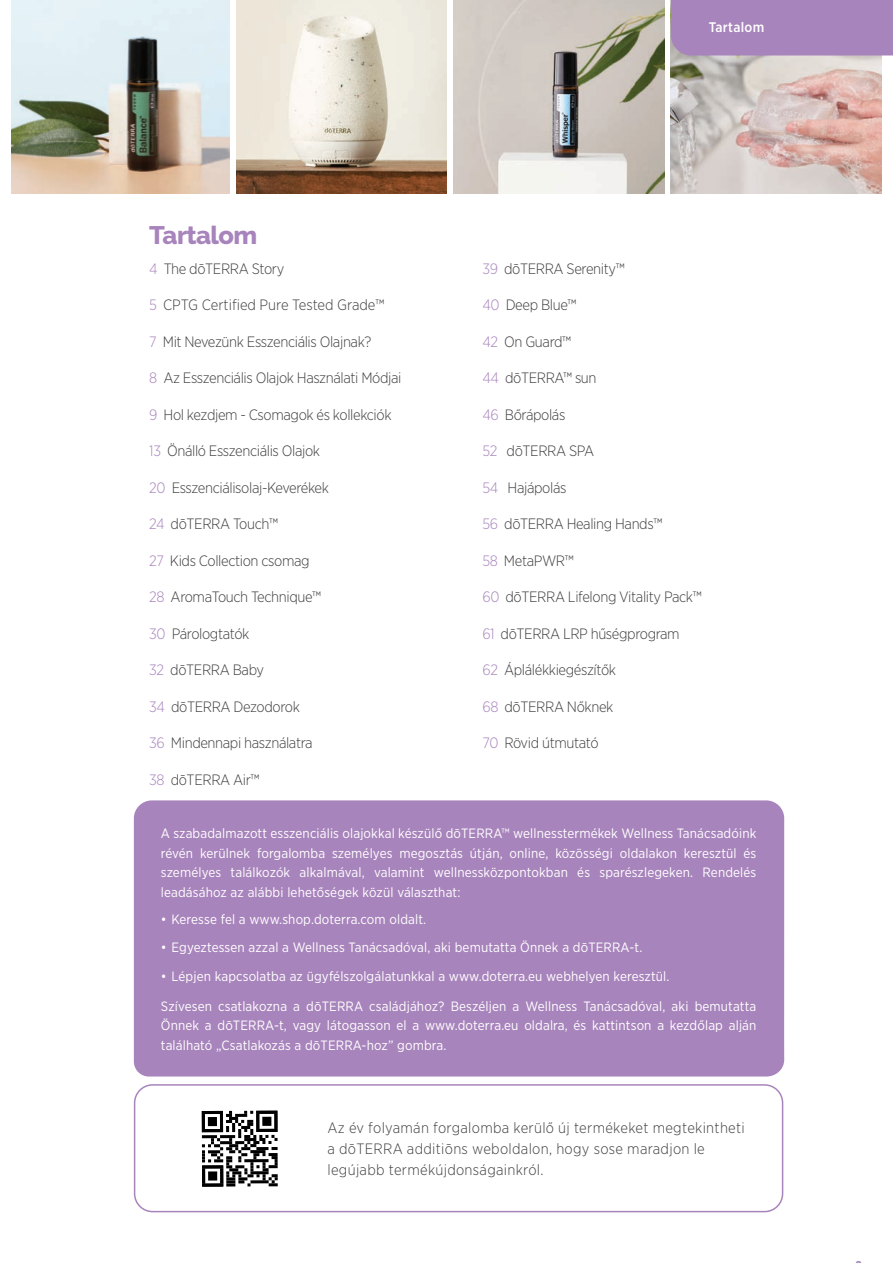
<style>
.page{position:relative;width:893px;height:1263px;background:#fff}
.page>*{position:absolute;margin:0;border:0;box-sizing:border-box;transform-origin:0 0}
.t1{font:800 25.5px "Raleway";letter-spacing:-.025em;color:#a884bc}
.bigger_body{font:300 15px "Gotham Narrow";letter-spacing:-.025em;color:#3e3e3f}
.bigger_body-2{font:300 15px/21px "Gotham Narrow";letter-spacing:.02em;color:#3e3e3f}
.bigger_body-3{font:300 15px "Gotham Narrow";color:#3e3e3f}
.big_titles{font:500 13.95px "Gotham Narrow";letter-spacing:.02em;color:#fff}
.body{font:13.5px/19.5px "Gotham Narrow";letter-spacing:.01em;color:#fff;text-align:justify}
.s1{color:#a884bc}
</style>
<div class="page">
<div style="left:134px;top:800px;width:650px;height:276px;background:#a884bc"></div>
<img style="left:11px;top:0;width:219px;height:193px">
<img style="left:236px;top:0;width:211px;height:193px">
<img style="left:454px;top:0;width:210px;height:193px">
<img style="left:671px;top:55px;width:210px;height:138px">
<div style="left:134px;top:1084px;width:649px;height:128px;border:2px solid #a884bc;border-radius:18px"></div>
<svg style="left:201px;top:1110px;width:77px;height:77px"></svg>
<hr style="left:202px;top:1183px;width:21px;height:3px;background:#000">
<div style="left:208px;top:1171px;width:9px;height:9px;background:#000"></div>
<div style="left:671px;top:0;width:222px;height:55px;background:#a884bc"></div>
<p class="t1" style="left:149px;top:220px;width:109px">Tartalom</p>
<p class="bigger_body" style="left:149px;top:259px;width:137px"><span class="s1">4</span> The dōTERRA Story</p>
<p class="bigger_body-3" style="left:149px;top:296px;width:237px"><span class="s1">5</span> CPTG Certified Pure Tested Grade™</p>
<p class="bigger_body" style="left:149px;top:332px;width:224px"><span class="s1">7</span> Mit Nevezünk Esszenciális Olajnak?</p>
<p class="bigger_body" style="left:149px;top:369px;width:254px"><span class="s1">8</span> Az Esszenciális Olajok Használati Módjai</p>
<p class="bigger_body" style="left:149px;top:405px;width:244px"><span class="s1">9</span> Hol kezdjem - Csomagok és kollekciók</p>
<p class="bigger_body" style="left:149px;top:442px;width:172px"><span class="s1">13</span> Önálló Esszenciális Olajok</p>
<p class="bigger_body" style="left:149px;top:478px;width:181px"><span class="s1">20</span> Esszenciálisolaj-Keverékek</p>
<p class="bigger_body" style="left:149px;top:515px;width:130px"><span class="s1">24</span> dōTERRA Touch™</p>
<p class="bigger_body" style="left:149px;top:551px;width:162px"><span class="s1">27</span> Kids Collection csomag</p>
<p class="bigger_body" style="left:149px;top:588px;width:173px"><span class="s1">28</span> AromaTouch Technique™</p>
<p class="bigger_body" style="left:149px;top:624px;width:102px"><span class="s1">30</span> Párologtatók</p>
<p class="bigger_body" style="left:149px;top:661px;width:116px"><span class="s1">32</span> dōTERRA Baby</p>
<p class="bigger_body" style="left:149px;top:697px;width:152px"><span class="s1">34</span> dōTERRA Dezodorok</p>
<p class="bigger_body" style="left:149px;top:734px;width:165px"><span class="s1">36</span> Mindennapi használatra</p>
<p class="bigger_body" style="left:149px;top:770px;width:112px"><span class="s1">38</span> dōTERRA Air™</p>
<p class="big_titles" style="left:709px;top:18px;width:57px">Tartalom</p>
<p class="bigger_body" style="left:482px;top:259px;width:144px"><span class="s1">39</span> dōTERRA Serenity™</p>
<p class="bigger_body" style="left:482px;top:296px;width:96px"><span class="s1">40</span> Deep Blue™</p>
<p class="bigger_body" style="left:482px;top:332px;width:90px"><span class="s1">42</span> On Guard™</p>
<p class="bigger_body" style="left:482px;top:369px;width:116px"><span class="s1">44</span> dōTERRA™ sun</p>
<p class="bigger_body" style="left:482px;top:405px;width:84px"><span class="s1">46</span> Bőrápolás</p>
<p class="bigger_body" style="left:482px;top:442px;width:113px"><span class="s1">52</span> dōTERRA SPA</p>
<p class="bigger_body" style="left:482px;top:478px;width:85px"><span class="s1">54</span> Hajápolás</p>
<p class="bigger_body" style="left:482px;top:515px;width:181px"><span class="s1">56</span> dōTERRA Healing Hands™</p>
<p class="bigger_body" style="left:482px;top:551px;width:93px"><span class="s1">58</span> MetaPWR™</p>
<p class="bigger_body" style="left:482px;top:588px;width:221px"><span class="s1">60</span> dōTERRA Lifelong Vitality Pack™</p>
<p class="bigger_body" style="left:482px;top:624px;width:199px"><span class="s1">61</span> dōTERRA LRP hűségprogram</p>
<p class="bigger_body" style="left:482px;top:661px;width:135px"><span class="s1">62</span> Áplálékkiegészítők</p>
<p class="bigger_body" style="left:482px;top:697px;width:132px"><span class="s1">68</span> dōTERRA Nőknek</p>
<p class="bigger_body" style="left:482px;top:734px;width:118px"><span class="s1">70</span> Rövid útmutató</p>
<p class="body" style="left:161px;top:823px;width:597px">A szabadalmazott esszenciális olajokkal készülő dōTERRA™ wellnesstermékek Wellness Tanácsadóink révén kerülnek forgalomba személyes megosztás útján, online, közösségi oldalakon keresztül és személyes találkozók alkalmával, valamint wellnessközpontokban és sparészlegeken. Rendelés leadásához az alábbi lehetőségek közül választhat:</p>
<p class="body" style="left:161px;top:909px;width:267px">• Keresse fel a www.shop.doterra.com oldalt.</p>
<p class="body" style="left:161px;top:937px;width:483px">• Egyeztessen azzal a Wellness Tanácsadóval, aki bemutatta Önnek a dōTERRA-t.</p>
<p class="body" style="left:161px;top:966px;width:510px">• Lépjen kapcsolatba az ügyfélszolgálatunkkal a www.doterra.eu webhelyen keresztül.</p>
<p class="body" style="left:161px;top:996px;width:597px">Szívesen csatlakozna a dōTERRA családjához? Beszéljen a Wellness Tanácsadóval, aki bemutatta Önnek a dōTERRA-t, vagy látogasson el a www.doterra.eu oldalra, és kattintson a kezdőlap alján található „Csatlakozás a dōTERRA-hoz” gombra.</p>
<p class="bigger_body-2" style="left:327px;top:1117px;width:419px">Az év folyamán forgalomba kerülő új termékeket megtekintheti a dōTERRA additiōns weboldalon, hogy sose maradjon le legújabb termékújdonságainkról.</p>
</div>
